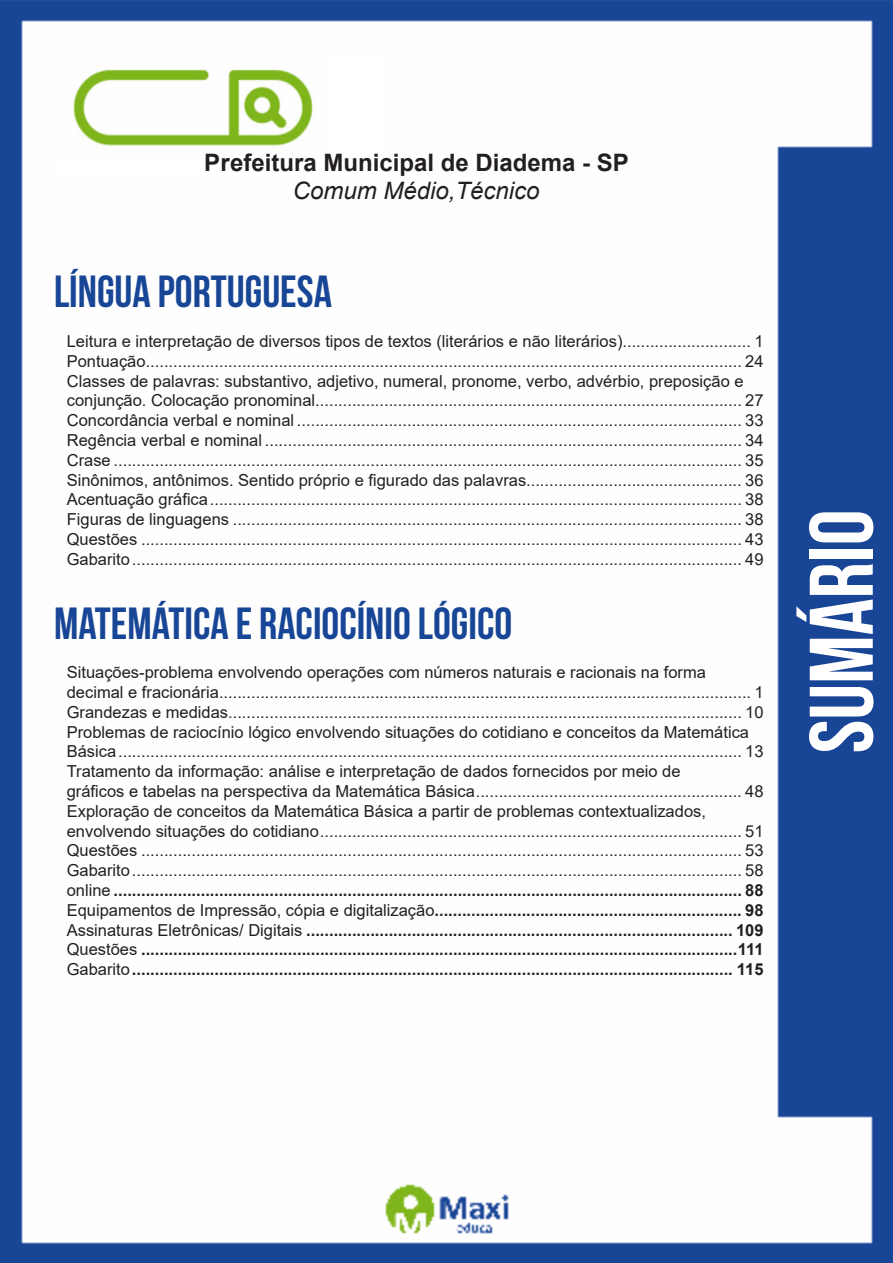
<style>
.page{position:relative;width:893px;height:1263px;background:#fff}
.page>*{position:absolute;margin:0;border:0;box-sizing:border-box;transform-origin:0 0}
.t1{font:700 90px "Bebas Neue";color:#fff}
.t2{font:700 45px "Bebas Neue";color:#184696}
.t3{font:700 24px "Arial";color:#231f20}
.t4{font:italic 24px "Arial";color:#231f20}
.tabulação_sumario{font:16.5px "Arial";color:#231f20}
.tabulação_sumario-2{font:700 16.5px "Arial";color:#231f20}
.s1{font-weight:400}
</style>
<div class="page">
<img style="left:0;top:0;width:893px;height:1263px">
<div style="left:55px;top:55px;width:327px;height:121px;background:#fff"></div>
<img style="left:54px;top:54px;width:271px;height:102px">
<p class="t3" style="left:204px;top:145px;width:426px">Prefeitura Municipal de Diadema - SP</p>
<p class="t4" style="left:293px;top:175px;width:248px">Comum Médio,Técnico</p>
<p class="t2" style="left:54px;top:267px;width:279px">LÍNGUA PORTUGUESA</p>
<p class="tabulação_sumario" style="left:67px;top:330px;width:698px">Leitura e interpretação de diversos tipos de textos (literários e não literários)............................ 1</p>
<p class="tabulação_sumario" style="left:67px;top:350px;width:698px">Pontuação.................................................................................................................................. 24</p>
<p class="tabulação_sumario" style="left:67px;top:369px;width:678px">Classes de palavras: substantivo, adjetivo, numeral, pronome, verbo, advérbio, preposição e</p>
<p class="tabulação_sumario" style="left:67px;top:389px;width:698px">conjunção. Colocação pronominal............................................................................................. 27</p>
<p class="tabulação_sumario" style="left:67px;top:409px;width:698px">Concordância verbal e nominal ................................................................................................. 33</p>
<p class="tabulação_sumario" style="left:67px;top:429px;width:698px">Regência verbal e nominal ........................................................................................................ 34</p>
<p class="tabulação_sumario" style="left:67px;top:449px;width:698px">Crase ......................................................................................................................................... 35</p>
<p class="tabulação_sumario" style="left:67px;top:468px;width:698px">Sinônimos, antônimos. Sentido próprio e figurado das palavras............................................... 36</p>
<p class="tabulação_sumario" style="left:67px;top:488px;width:698px">Acentuação gráfica.................................................................................................................... 38</p>
<p class="tabulação_sumario" style="left:67px;top:508px;width:698px">Figuras de linguagens ............................................................................................................... 38</p>
<p class="tabulação_sumario" style="left:67px;top:528px;width:698px">Questões ................................................................................................................................... 43</p>
<p class="tabulação_sumario" style="left:67px;top:548px;width:698px">Gabarito..................................................................................................................................... 49</p>
<p class="t2" style="left:54px;top:598px;width:460px">MATEMÁTICA E RACIOCÍNIO LÓGICO</p>
<p class="tabulação_sumario" style="left:67px;top:661px;width:641px">Situações-problema envolvendo operações com números naturais e racionais na forma</p>
<p class="tabulação_sumario" style="left:67px;top:681px;width:698px">decimal e fracionária.................................................................................................................... 1</p>
<p class="tabulação_sumario" style="left:67px;top:701px;width:698px">Grandezas e medidas................................................................................................................ 10</p>
<p class="tabulação_sumario" style="left:67px;top:720px;width:684px">Problemas de raciocínio lógico envolvendo situações do cotidiano e conceitos da Matemática</p>
<p class="tabulação_sumario" style="left:67px;top:740px;width:698px">Básica........................................................................................................................................ 13</p>
<p class="tabulação_sumario" style="left:67px;top:760px;width:615px">Tratamento da informação: análise e interpretação de dados fornecidos por meio de</p>
<p class="tabulação_sumario" style="left:67px;top:780px;width:698px">gráficos e tabelas na perspectiva da Matemática Básica.......................................................... 48</p>
<p class="tabulação_sumario" style="left:67px;top:800px;width:641px">Exploração de conceitos da Matemática Básica a partir de problemas contextualizados,</p>
<p class="tabulação_sumario" style="left:67px;top:819px;width:698px">envolvendo situações do cotidiano............................................................................................ 51</p>
<p class="tabulação_sumario" style="left:67px;top:839px;width:698px">Questões ................................................................................................................................... 53</p>
<p class="tabulação_sumario" style="left:67px;top:859px;width:698px">Gabarito..................................................................................................................................... 58</p>
<p class="tabulação_sumario-2" style="left:67px;top:879px;width:698px"><span class="s1">online</span> ......................................................................................................................................... 88</p>
<p class="tabulação_sumario-2" style="left:67px;top:898px;width:698px"><span class="s1">Equipamentos de Impressão, cópia e digitalização</span>................................................................... 98</p>
<p class="tabulação_sumario-2" style="left:67px;top:918px;width:698px"><span class="s1">Assinaturas Eletrônicas/ Digitais</span> ............................................................................................. 109</p>
<p class="tabulação_sumario-2" style="left:67px;top:938px;width:698px"><span class="s1">Questões</span> ..................................................................................................................................111</p>
<p class="tabulação_sumario-2" style="left:67px;top:958px;width:698px"><span class="s1">Gabarito</span>................................................................................................................................... 115</p>
<h1 class="t1" style="left:792px;top:753px;width:245px;rotate:-90deg">SUMÁRIO</h1>
</div>
